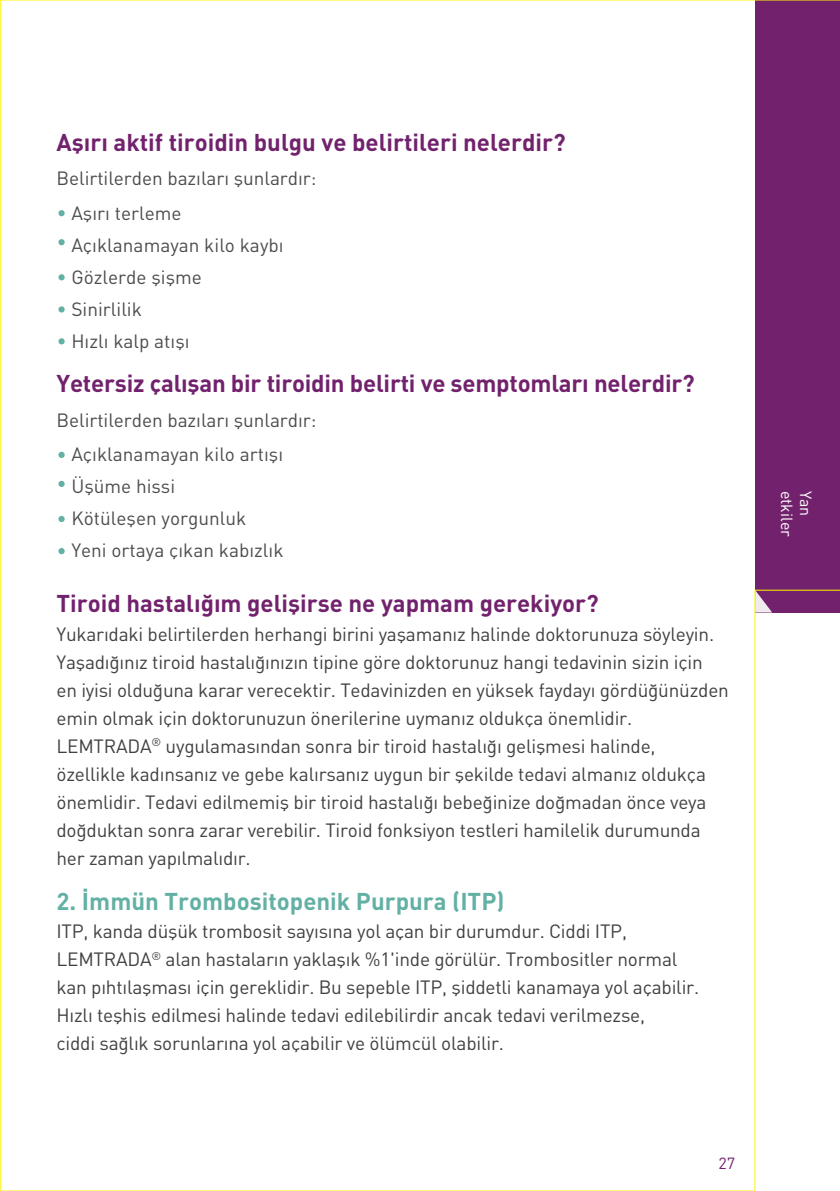
<style>
.page{position:relative;width:840px;height:1191px;background:#fff}
.page>*{position:absolute;margin:0;border:0;box-sizing:border-box;transform-origin:0 0}
.t1{font:24px "DINT Bold Tr";color:#72226d}
.t2{font:24px "DINT Bold Tr";color:#63b0a4}
.t3{font:19px/28px "DIN Tr";letter-spacing:-.01em;color:#414042}
.t4{font:19px/32px "DIN Tr";color:#4d4d4f}
.t5{font:16px "DIN Tr";color:#fff}
.t6{font:16px "DIN Tr";color:#72226d}
</style>
<div class="page">
<svg style="left:753px;top:0;width:86px;height:1191px"></svg>
<svg style="left:754px;top:590px;width:17px;height:22px"></svg>
<svg style="left:58px;top:210px;width:7px;height:6px"></svg>
<svg style="left:58px;top:239px;width:7px;height:6px"></svg>
<svg style="left:58px;top:274px;width:7px;height:6px"></svg>
<svg style="left:58px;top:338px;width:7px;height:6px"></svg>
<svg style="left:58px;top:306px;width:7px;height:6px"></svg>
<svg style="left:58px;top:452px;width:7px;height:6px"></svg>
<svg style="left:58px;top:481px;width:7px;height:6px"></svg>
<svg style="left:58px;top:516px;width:7px;height:6px"></svg>
<svg style="left:58px;top:548px;width:7px;height:6px"></svg>
<p class="t1" style="left:56px;top:126px;width:510px">Aşırı aktif tiroidin bulgu ve belirtileri nelerdir?</p>
<p class="t4" style="left:71px;top:161px;width:246px;line-height:34.4px;text-indent:-15px">Belirtilerden bazıları şunlardır:<br>Aşırı terleme</p>
<p class="t4" style="left:71px;top:228px;width:214px">Açıklanamayan kilo kaybı<br>Gözlerde şişme<br>Sinirlilik<br>Hızlı kalp atışı</p>
<p class="t1" style="left:56px;top:368px;width:639px">Yetersiz çalışan bir tiroidin belirti ve semptomları nelerdir?</p>
<p class="t4" style="left:71px;top:402px;width:246px;line-height:34.4px;text-indent:-15px">Belirtilerden bazıları şunlardır:<br>Açıklanamayan kilo artışı</p>
<p class="t4" style="left:71px;top:470px;width:214px">Üşüme hissi<br>Kötüleşen yorgunluk<br>Yeni ortaya çıkan kabızlık</p>
<p class="t1" style="left:56px;top:588px;width:543px">Tiroid hastalığım gelişirse ne yapmam gerekiyor?</p>
<p class="t3" style="left:56px;top:619px;width:673px">Yukarıdaki belirtilerden herhangi birini yaşamanız halinde doktorunuza söyleyin.<br>Yaşadığınız tiroid hastalığınızın tipine göre doktorunuz hangi tedavinin sizin için<br>en iyisi olduğuna karar verecektir. Tedavinizden en yüksek faydayı gördüğünüzden emin olmak için doktorunuzun önerilerine uymanız oldukça önemlidir.<br>LEMTRADA<sup>®</sup> uygulamasından sonra bir tiroid hastalığı gelişmesi halinde, özellikle kadınsanız ve gebe kalırsanız uygun bir şekilde tedavi almanız oldukça önemlidir. Tedavi edilmemiş bir tiroid hastalığı bebeğinize doğmadan önce veya doğduktan sonra zarar verebilir. Tiroid fonksiyon testleri hamilelik durumunda her zaman yapılmalıdır.</p>
<p class="t2" style="left:56px;top:885px;width:449px">2. İmmün Trombositopenik Purpura (ITP)</p>
<p class="t3" style="left:56px;top:916px;width:644px">ITP, kanda düşük trombosit sayısına yol açan bir durumdur. Ciddi ITP, LEMTRADA<sup>®</sup> alan hastaların yaklaşık %1'inde görülür. Trombositler normal kan pıhtılaşması için gereklidir. Bu sepeble ITP, şiddetli kanamaya yol açabilir.<br>Hızlı teşhis edilmesi halinde tedavi edilebilirdir ancak tedavi verilmezse,<br>ciddi sağlık sorunlarına yol açabilir ve ölümcül olabilir.</p>
<p class="t6" style="left:718px;top:1153px;width:18px">27</p>
<p class="t5" style="left:796px;top:490px;width:48px;rotate:90deg">etkiler</p>
<p class="t5" style="left:815px;top:490px;width:27px;rotate:90deg">Yan</p>
</div>
